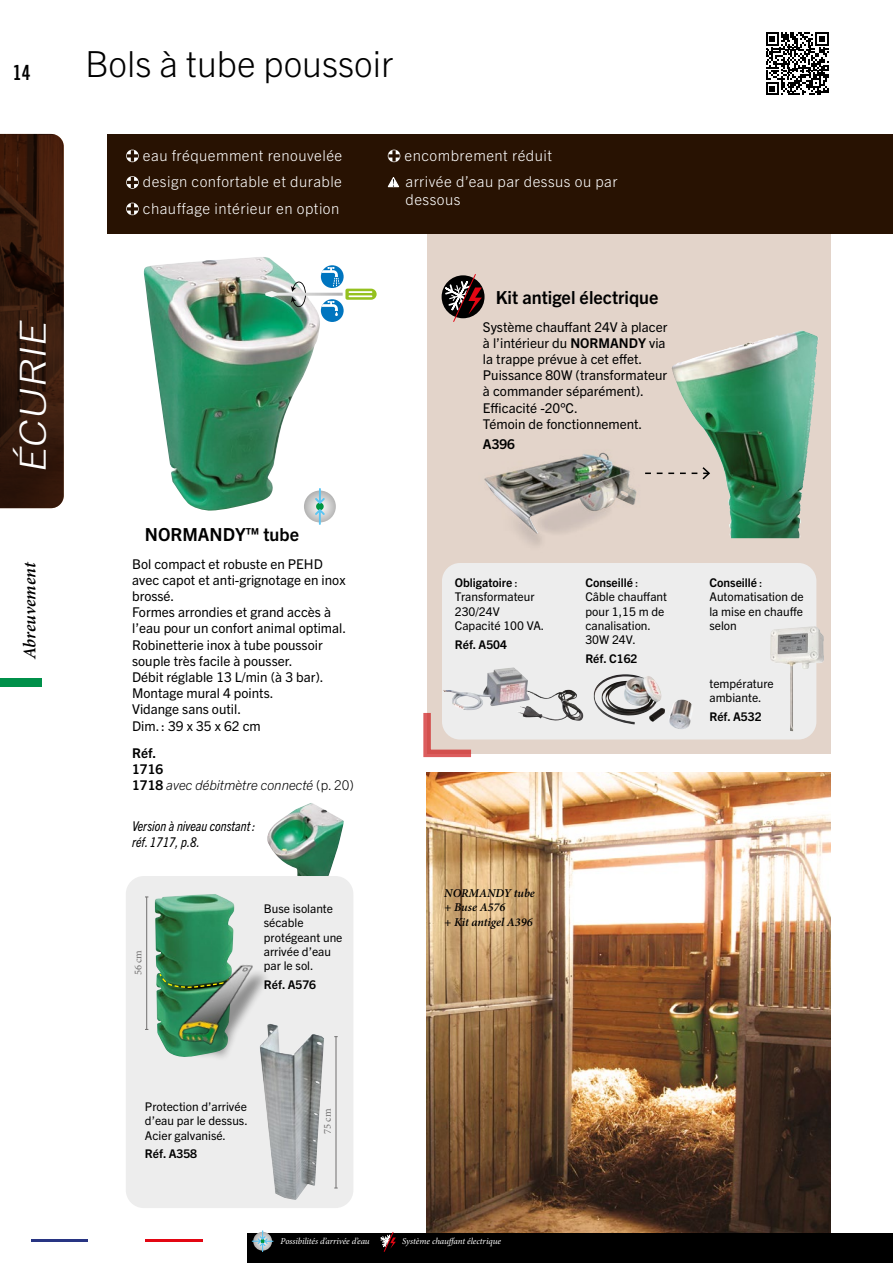
<style>
.page{position:relative;width:893px;height:1263px;background:#fff}
.page>*{position:absolute;margin:0;border:0;box-sizing:border-box;transform-origin:0 0}
.t1{font:300 36px "Trade Gothic Next LT Pro";color:#000}
.t2{font:italic 300 36px "Trade Gothic Next LT Pro";color:#fff;scale:1.25 1}
.t3{font:21px "Trade Gothic Next LT Pro Bd Cm";color:#000}
.t4{font:700 18px "Trade Gothic Next LT Pro";color:#000}
.t5{font:italic 600 18px "Minion Pro";letter-spacing:-.005em;color:#000}
.t6{font:300 15px/26.5px "Trade Gothic Next LT Pro";letter-spacing:.03em;color:#fff;text-align:justify}
.t7{font:13.5px/16.2px "Trade Gothic Next LT Pro";color:#000}
.t8{font:italic 300 13.5px/16.2px "Trade Gothic Next LT Pro";color:#000}
.t9{font:italic condensed 13.5px/16.2px "Trade Gothic Next LT Pro";color:#000}
.t10{font:700 13.5px "Trade Gothic Next LT Pro";color:#000}
.t11{font:12px/14.4px "Trade Gothic Next LT Pro";color:#000}
.t12{font:700 12px "Trade Gothic Next LT Pro";color:#000}
.t13{font:italic 600 12px/14.4px "Minion Pro";color:#000}
.t14{font:10.5px "Minion Pro";color:#706f6f}
.t15{font:italic 9px "Minion Pro";letter-spacing:-.01em;color:#fff}
.s1{font-weight:700;font-style:normal}
.s2{font-style:normal}
.s3{font-weight:700}
</style>
<div class="page">
<img style="left:426px;top:772px;width:404px;height:461px">
<svg style="left:427px;top:234px;width:404px;height:519px;background:#c9c8ba"></svg>
<div style="left:108px;top:134px;width:785px;height:100px;background:#281202"></div>
<svg style="left:304px;top:490px;width:32px;height:32px"></svg>
<svg style="left:315px;top:490px;width:10px;height:35px"></svg>
<div style="left:442px;top:563px;width:374px;height:176px;background:#ededed;border-radius:18px"></div>
<svg style="left:423px;top:711px;width:50px;height:47px"></svg>
<div style="left:126px;top:876px;width:227px;height:332px;background:#ededed;border-radius:18px"></div>
<img style="left:267px;top:803px;width:77px;height:73px">
<hr style="left:32px;top:1239px;width:57px;height:2px;background:#283583">
<hr style="left:146px;top:1239px;width:57px;height:2px;background:#e30613">
<div style="left:247px;top:1233px;width:646px;height:30px;background:#000"></div>
<svg style="left:252px;top:1230px;width:21px;height:22px"></svg>
<svg style="left:380px;top:1232px;width:16px;height:20px"></svg>
<img style="left:143px;top:257px;width:178px;height:254px">
<div style="left:467px;top:439px;width:187px;height:114px;background:#e3d4ca"></div>
<img style="left:485px;top:453px;width:151px;height:81px">
<img style="left:443px;top:667px;width:123px;height:52px">
<img style="left:770px;top:626px;width:54px;height:105px">
<svg style="left:442px;top:275px;width:43px;height:43px"></svg>
<svg style="left:444px;top:273px;width:38px;height:50px;background:#705756"></svg>
<img style="left:728px;top:331px;width:72px;height:17px">
<svg style="left:645px;top:466px;width:66px;height:15px"></svg>
<img style="left:155px;top:894px;width:80px;height:40px">
<img style="left:155px;top:934px;width:111px;height:124px">
<img style="left:260px;top:1023px;width:64px;height:177px">
<hr style="left:146px;top:897px;width:1px;height:132px;background:#706f6f">
<hr style="left:336px;top:1037px;width:1px;height:151px;background:#706f6f">
<img style="left:593px;top:674px;width:99px;height:55px">
<div style="left:320px;top:298px;width:25px;height:25px;border:2px solid #fff;border-radius:50%"></div>
<div style="left:321px;top:299px;width:23px;height:23px;background:#0075bf;border-radius:50%"></div>
<div style="left:320px;top:264px;width:25px;height:25px;border:2px solid #fff;border-radius:50%"></div>
<svg style="left:321px;top:265px;width:23px;height:23px"></svg>
<svg style="left:265px;top:267px;width:112px;height:49px"></svg>
<img style="left:0;top:134px;width:64px;height:374px">
<div style="left:0;top:678px;width:41px;height:9px;background:#00904a"></div>
<svg style="left:126px;top:150px;width:13px;height:12px"></svg>
<svg style="left:126px;top:176px;width:13px;height:13px"></svg>
<svg style="left:126px;top:203px;width:13px;height:12px"></svg>
<svg style="left:388px;top:150px;width:12px;height:12px"></svg>
<svg style="left:387px;top:177px;width:13px;height:11px"></svg>
<svg style="left:766px;top:32px;width:63px;height:63px"></svg>
<h2 class="t3" style="left:13px;top:58px;width:18px">14</h2>
<h1 class="t2" style="left:8px;top:474px;width:129px;rotate:-90deg">ÉCURIE</h1>
<h3 class="t5" style="left:17px;top:659px;width:99px;rotate:-90deg">Abreuvement</h3>
<h1 class="t1" style="left:85px;top:38px;width:310px">Bols à tube poussoir</h1>
<p class="t6" style="left:143px;top:141px;width:201px">eau fréquemment renouvelée design confortable et durable chauffage intérieur en option</p>
<p class="t6" style="left:405px;top:141px;width:215px">encombrement réduit<br>arrivée d’eau par dessus ou par</p>
<p class="t6" style="left:405px;top:185px;width:56px">dessous</p>
<h3 class="t4" style="left:496px;top:285px;width:164px">Kit antigel électrique</h3>
<h3 class="t4" style="left:145px;top:522px;width:156px">NORMANDY™ tube</h3>
<p class="t7" style="left:132px;top:555px;width:216px">Bol compact et robuste en PEHD avec capot et anti-grignotage en inox brossé.<br>Formes arrondies et grand accès à l’eau pour un confort animal optimal.<br>Robinetterie inox à tube poussoir souple très facile à pousser.<br>Débit réglable 13 L/min (à 3 bar).<br>Montage mural 4 points.<br>Vidange sans outil.<br>Dim. : 39 x 35 x 62 cm</p>
<p class="t8" style="left:132px;top:744px;width:223px"><span class="s1">Réf.<br>1716<br>1718</span> avec débitmètre connecté <span class="s2">(p. 20)</span></p>
<p class="t9" style="left:132px;top:817px;width:125px">Version à niveau constant : réf. 1717, p.8.</p>
<p class="t14" style="left:131px;top:975px;width:27px;rotate:-90deg">56 cm</p>
<p class="t11" style="left:264px;top:900px;width:80px">Buse isolante sécable protégeant une arrivée d’eau par le sol.</p>
<p class="t12" style="left:264px;top:976px;width:54px">Réf. A576</p>
<p class="t7" style="left:483px;top:318px;width:186px">Système chauffant 24V à placer à l’intérieur du <span class="s3">NORMANDY</span> via la trappe prévue à cet effet.<br>Puissance 80W (transformateur à commander séparément).<br>Efficacité -20°C.<br>Témoin de fonctionnement.</p>
<p class="t10" style="left:483px;top:435px;width:33px">A396</p>
<p class="t11" style="left:455px;top:574px;width:91px"><span class="s3">Obligatoire</span> :<br>Transformateur<br>230/24V<br>Capacité 100 VA.</p>
<p class="t12" style="left:455px;top:636px;width:54px">Réf. A504</p>
<p class="t11" style="left:585px;top:574px;width:83px"><span class="s3">Conseillé</span> :<br>Câble chauffant pour 1,15 m de canalisation.<br>30W 24V.</p>
<p class="t12" style="left:585px;top:650px;width:54px">Réf. C162</p>
<p class="t13" style="left:444px;top:886px;width:92px">NORMANDY tube + Buse A576<br>+ Kit antigel A396</p>
<p class="t11" style="left:709px;top:574px;width:96px"><span class="s3">Conseillé</span> :<br>Automatisation de la mise en chauffe selon</p>
<p class="t11" style="left:709px;top:675px;width:66px">température ambiante.</p>
<p class="t12" style="left:709px;top:708px;width:54px">Réf. A532</p>
<p class="t11" style="left:145px;top:1099px;width:104px;text-align:justify">Protection d’arrivée d’eau par le dessus.<br>Acier galvanisé.</p>
<p class="t12" style="left:145px;top:1146px;width:54px">Réf. A358</p>
<p class="t14" style="left:320px;top:1134px;width:27px;rotate:-90deg">75 cm</p>
<p class="t15" style="left:281px;top:1235px;width:91px">Possibilités d’arrivée d’eau</p>
<p class="t15" style="left:402px;top:1235px;width:100px">Système chauffant électrique</p>
</div>
